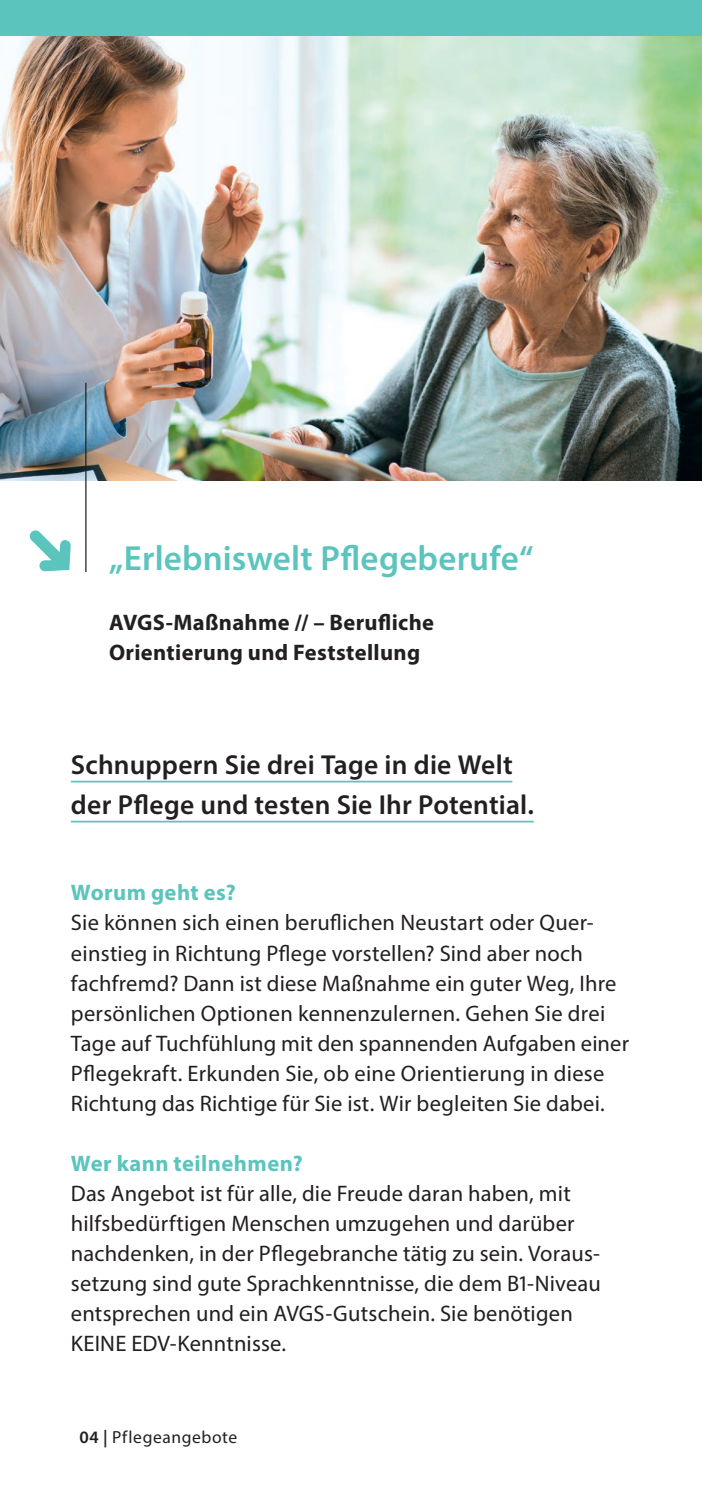
<style>
.page{position:relative;width:702px;height:1489px;background:#fff}
.page>*{position:absolute;margin:0;border:0;box-sizing:border-box;transform-origin:0 0}
.t1{font:600 35px "Myriad Pro";letter-spacing:.005em;color:#5ac4bd}
.t2{font:600 27.5px/40px "Myriad Pro";letter-spacing:.005em;color:#231f20}
.t3{font:22.5px/30px "Myriad Pro";letter-spacing:.01em;color:#231f20}
.t4{font:700 22.5px/30px "Myriad Pro";letter-spacing:.015em;color:#231f20}
.t5{font:700 22.5px "Myriad Pro";letter-spacing:.02em;color:#5ac4bd}
.t6{font:17.5px "Myriad Pro";letter-spacing:.035em;color:#231f20}
.s1{font-weight:600}
</style>
<div class="page">
<hr style="left:71px;top:780px;width:441px;height:2px;background:#5ac4bd">
<hr style="left:71px;top:820px;width:462px;height:2px;background:#5ac4bd">
<img style="left:0;top:35px;width:702px;height:445px">
<div style="left:0;top:0;width:702px;height:35px;background:#5ac4bd"></div>
<hr style="left:85px;top:383px;width:1px;height:189px;background:#231f20">
<svg style="left:30px;top:530px;width:41px;height:41px"></svg>
<h1 class="t1" style="left:109px;top:536px;width:426px">„Erlebniswelt Pflegeberufe“</h1>
<p class="t4" style="left:109px;top:607px;width:326px">AVGS-Maßnahme // – Berufliche<br>Orientierung und Feststellung</p>
<p class="t2" style="left:71px;top:743px;width:464px">Schnuppern Sie drei Tage in die Welt der Pflege und testen Sie Ihr Potential.</p>
<p class="t5" style="left:71px;top:878px;width:166px">Worum geht es?</p>
<p class="t3" style="left:71px;top:907px;width:559px">Sie können sich einen beruflichen Neustart oder Quer&shy;einstieg in Richtung Pflege vorstellen? Sind aber noch fachfremd? Dann ist diese Maßnahme ein guter Weg, Ihre persönlichen Optionen kennenzulernen. Gehen Sie drei Tage auf Tuchfühlung mit den spannenden Aufgaben einer Pflegekraft. Erkunden Sie, ob eine Orientierung in diese Richtung das Richtige für Sie ist. Wir begleiten Sie dabei.</p>
<p class="t5" style="left:71px;top:1148px;width:233px">Wer kann teilnehmen?</p>
<p class="t3" style="left:71px;top:1177px;width:531px">Das Angebot ist für alle, die Freude daran haben, mit hilfsbedürftigen Menschen umzugehen und darüber nachdenken, in der Pflegebranche tätig zu sein. Voraus&shy;setzung sind gute Sprachkenntnisse, die dem B1-Niveau entsprechen und ein AVGS-Gutschein. Sie benötigen KEINE EDV-Kenntnisse.</p>
<p class="t6" style="left:79px;top:1426px;width:159px"><span class="s1">04 |</span> Pflegeangebote</p>
</div>
